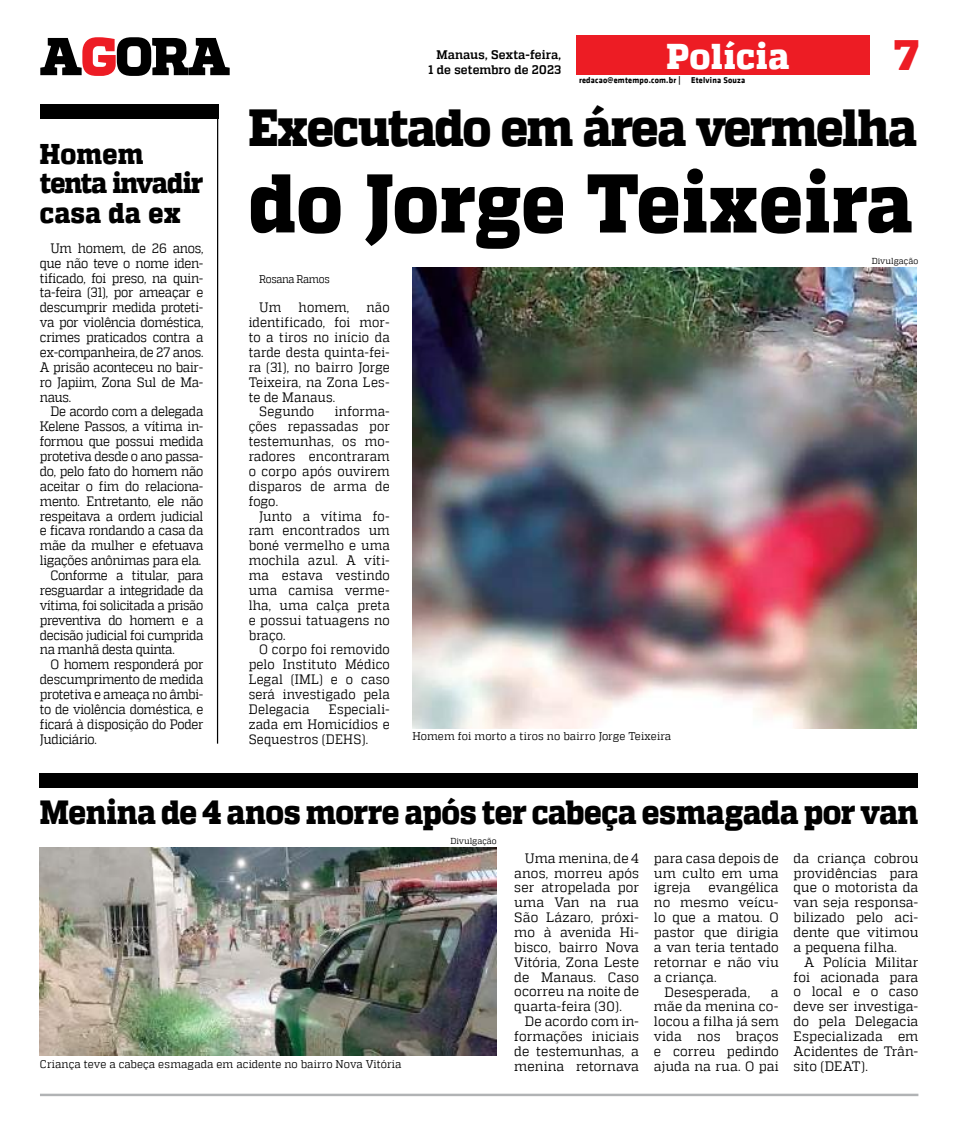
<style>
.page{position:relative;width:957px;height:1134px;background:#fff}
.page>*{position:absolute;margin:0;border:0;box-sizing:border-box;transform-origin:0 0}
.t1{font:800 83px "MW Quadon";letter-spacing:.005em;color:#000;scale:.9 1}
.t2{font:800 52px "MW Quadon";letter-spacing:-.035em;color:#000;scale:.9 1}
.t3{font:800 42.5px "MW Quadon";color:#ed1c24}
.t4{font:800 35.75px "MW Quadon";letter-spacing:.015em;color:#fff;scale:.95 1}
.t5{font:800 33.5px "MW Quadon";letter-spacing:-.015em;color:#000;scale:.9 1}
.t6{font:800 28.5px/29.8px "MW Quadon";letter-spacing:-.02em;color:#000;scale:.9 1}
.t7{font:13.62px/14.9px "MW Quadon";letter-spacing:-.005em;color:#000;text-align:justify;scale:.95 1}
.t8{font:13.62px/14.9px "MW Quadon";letter-spacing:-.005em;color:#000;text-align:justify;scale:.91 1}
.t9{font:13.62px/14.9px "MW Quadon";letter-spacing:-.005em;color:#000;text-align:justify;scale:.9 1}
.t10{font:13.62px "MW Quadon";letter-spacing:-.025em;color:#000;scale:.9 1}
.t11{font:13.62px "MW Quadon";letter-spacing:-.03em;color:#000;scale:.9 1}
.t12{font:13.62px "MW Quadon";letter-spacing:.015em;color:#000;scale:.91 1}
.t13{font:13.62px "MW Quadon";letter-spacing:-.04em;color:#000;scale:.9 1}
.t14{font:13.62px "MW Quadon";letter-spacing:-.035em;color:#000;scale:.9 1}
.t15{font:13.62px "MW Quadon";letter-spacing:.02em;color:#000;scale:.91 1}
.t16{font:700 12.38px/14.9px "MW Quadon";letter-spacing:.01em;color:#000;text-align:right;scale:.95 1}
.t17{font:11.12px "MW Quadon";letter-spacing:.005em;color:#000;scale:.95 1}
.t18{font:11.12px "MW Quadon";letter-spacing:-.035em;color:#000;scale:.9 1}
.t19{font:700 8.62px "MW Klavika Bd";letter-spacing:.025em;color:#000;scale:.95 1}
.t20{font:8.62px "MW Quadon";letter-spacing:.005em;color:#000;scale:.95 1}
</style>
<div class="page">
<hr style="left:40px;top:1094px;width:878px;height:2px;background:#b1b3b5">
<div style="left:40px;top:773px;width:878px;height:15px;background:#000"></div>
<img style="left:40px;top:847px;width:457px;height:209px">
<svg style="left:40px;top:37px;width:190px;height:39px"></svg>
<div style="left:576px;top:35px;width:293px;height:40px;background:#ed1c24"></div>
<img style="left:412px;top:268px;width:504px;height:461px">
<div style="left:40px;top:104px;width:178px;height:15px;background:#000"></div>
<hr style="left:217px;top:104px;width:1px;height:640px;background:#000">
<h3 class="t6" style="left:40px;top:139px;width:183px">Homem tenta invadir casa da ex</h3>
<p class="t9" style="left:40px;top:241px;width:183px;text-indent:11px">Um homem, de 26 anos, que não teve o nome iden&shy;tificado, foi preso, na quin&shy;ta-feira (31), por ameaçar e descumprir medida proteti&shy;va por violência doméstica, crimes praticados contra a ex-companheira, de 27 anos.<br>A prisão aconteceu no bair&shy;ro Japiim, Zona Sul de Ma&shy;naus.</p>
<p class="t10" style="left:50px;top:404px;width:171px">De acordo com a delegada</p>
<p class="t9" style="left:40px;top:419px;width:183px">Kelene Passos, a vítima in-</p>
<p class="t9" style="left:40px;top:434px;width:183px">formou que possui medida</p>
<p class="t10" style="left:40px;top:449px;width:183px">protetiva desde o ano passa-</p>
<p class="t10" style="left:40px;top:463px;width:183px">do, pelo fato do homem não</p>
<p class="t10" style="left:40px;top:478px;width:183px">aceitar o fim do relaciona-</p>
<p class="t11" style="left:40px;top:493px;width:183px">mento. Entretanto, ele não</p>
<p class="t10" style="left:40px;top:508px;width:183px">respeitava a ordem judicial</p>
<p class="t10" style="left:40px;top:523px;width:183px">e ficava rondando a casa da</p>
<p class="t10" style="left:40px;top:538px;width:183px">mãe da mulher e efetuava</p>
<p class="t10" style="left:40px;top:553px;width:181px">ligações anônimas para ela.</p>
<p class="t11" style="left:50px;top:567px;width:171px">Conforme a titular, para</p>
<p class="t11" style="left:40px;top:582px;width:183px">resguardar a integridade da</p>
<p class="t11" style="left:40px;top:597px;width:183px">vítima, foi solicitada a prisão</p>
<p class="t13" style="left:40px;top:612px;width:183px">preventiva do homem e a</p>
<p class="t11" style="left:40px;top:627px;width:183px">decisão judicial foi cumprida</p>
<p class="t14" style="left:40px;top:642px;width:151px">na manhã desta quinta.</p>
<p class="t11" style="left:50px;top:657px;width:171px">O homem responderá por</p>
<p class="t9" style="left:40px;top:672px;width:183px">descumprimento de medida</p>
<p class="t10" style="left:40px;top:686px;width:183px">protetiva e ameaça no âmbi-</p>
<p class="t10" style="left:40px;top:701px;width:183px">to de violência doméstica, e</p>
<p class="t10" style="left:40px;top:716px;width:183px">ficará à disposição do Poder</p>
<p class="t9" style="left:40px;top:731px;width:65px">Judiciário.</p>
<h3 class="t3" style="left:894px;top:30px;width:26px">7</h3>
<p class="t16" style="left:428px;top:48px;width:141px">Manaus, Sexta-feira,<br>1 de setembro de 2023</p>
<h3 class="t4" style="left:666px;top:35px;width:131px">Polícia</h3>
<p class="t19" style="left:579px;top:74px;width:177px">redacao@emtempo.com.br | Etelvina Souza</p>
<h2 class="t2" style="left:249px;top:97px;width:744px">Executado em área vermelha</h2>
<h1 class="t1" style="left:249px;top:155px;width:739px">do Jorge Teixeira</h1>
<p class="t20" style="left:872px;top:256px;width:50px">Divulgação</p>
<p class="t18" style="left:259px;top:272px;width:80px">Rosana Ramos</p>
<p class="t8" style="left:259px;top:300px;width:26px">Um</p>
<p class="t8" style="left:299px;top:300px;width:57px">homem,</p>
<p class="t8" style="left:366px;top:300px;width:27px">não</p>
<p class="t8" style="left:249px;top:315px;width:157px">identificado, foi mor-</p>
<p class="t15" style="left:249px;top:330px;width:157px">to a tiros no início da</p>
<p class="t8" style="left:249px;top:345px;width:157px">tarde desta quinta-fei-</p>
<p class="t8" style="left:249px;top:360px;width:157px">ra (31), no bairro Jorge</p>
<p class="t12" style="left:249px;top:374px;width:157px">Teixeira, na Zona Les-</p>
<p class="t8" style="left:249px;top:389px;width:97px">te de Manaus.</p>
<p class="t12" style="left:259px;top:404px;width:62px">Segundo</p>
<p class="t8" style="left:249px;top:404px;width:157px;text-indent:86px">informa&shy;ções repassadas por testemunhas, os mo&shy;radores encontraram o corpo após ouvirem disparos de arma de fogo.</p>
<p class="t8" style="left:249px;top:508px;width:157px;text-indent:11px">Junto a vítima fo&shy;ram encontrados um boné vermelho e uma mochila azul. A víti&shy;ma estava vestindo uma camisa verme&shy;lha, uma calça preta e possui tatuagens no braço.</p>
<p class="t8" style="left:249px;top:642px;width:157px;text-indent:11px">O corpo foi removido pelo Instituto Médico Legal (IML) e o caso será investigado pela Delegacia</p>
<p class="t8" style="left:249px;top:702px;width:157px;text-indent:80px">Especiali&shy;zada em Homicídios e Sequestros (DEHS).</p>
<p class="t17" style="left:412px;top:730px;width:274px">Homem foi morto a tiros no bairro Jorge Teixeira</p>
<h3 class="t5" style="left:40px;top:792px;width:977px">Menina de 4 anos morre após ter cabeça esmagada por van</h3>
<p class="t7" style="left:514px;top:850px;width:133px;text-indent:11px">Uma menina, de 4 anos, morreu após ser atropelada por uma Van na rua São Lázaro, próxi&shy;mo à avenida Hi&shy;bisco, bairro Nova Vitória, Zona Leste de Manaus. Caso ocorreu na noite de quarta-feira (30).</p>
<p class="t7" style="left:514px;top:1014px;width:133px;text-indent:11px">De acordo com in&shy;formações iniciais de testemunhas, a menina retornava</p>
<p class="t20" style="left:450px;top:836px;width:50px">Divulgação</p>
<p class="t7" style="left:793px;top:850px;width:133px">da criança cobrou providências para que o motorista da van seja responsa&shy;bilizado pelo aci&shy;dente que vitimou a pequena filha.</p>
<p class="t7" style="left:793px;top:954px;width:133px;text-indent:11px">A Polícia Militar foi acionada para o local e o caso deve ser investiga&shy;do pela Delegacia Especializada em Acidentes de Trân-</p>
<p class="t7" style="left:654px;top:850px;width:133px">para casa depois de um culto em uma igreja</p>
<p class="t7" style="left:708px;top:880px;width:76px">evangélica</p>
<p class="t7" style="left:654px;top:895px;width:133px">no mesmo veícu-</p>
<p class="t7" style="left:654px;top:910px;width:133px">lo que a matou. O</p>
<p class="t7" style="left:654px;top:925px;width:133px">pastor que dirigia</p>
<p class="t7" style="left:654px;top:940px;width:133px">a van teria tentado</p>
<p class="t7" style="left:654px;top:954px;width:133px">retornar e não viu</p>
<p class="t7" style="left:654px;top:969px;width:67px">a criança.</p>
<p class="t7" style="left:664px;top:984px;width:92px">Desesperada,</p>
<p class="t7" style="left:654px;top:984px;width:133px;text-indent:117px">a mãe da menina co&shy;locou a filha já sem vida nos braços e correu pedindo ajuda na rua. O pai</p>
<p class="t17" style="left:40px;top:1058px;width:382px">Criança teve a cabeça esmagada em acidente no bairro Nova Vitória</p>
<p class="t7" style="left:793px;top:1058px;width:80px">sito (DEAT).</p>
</div>
